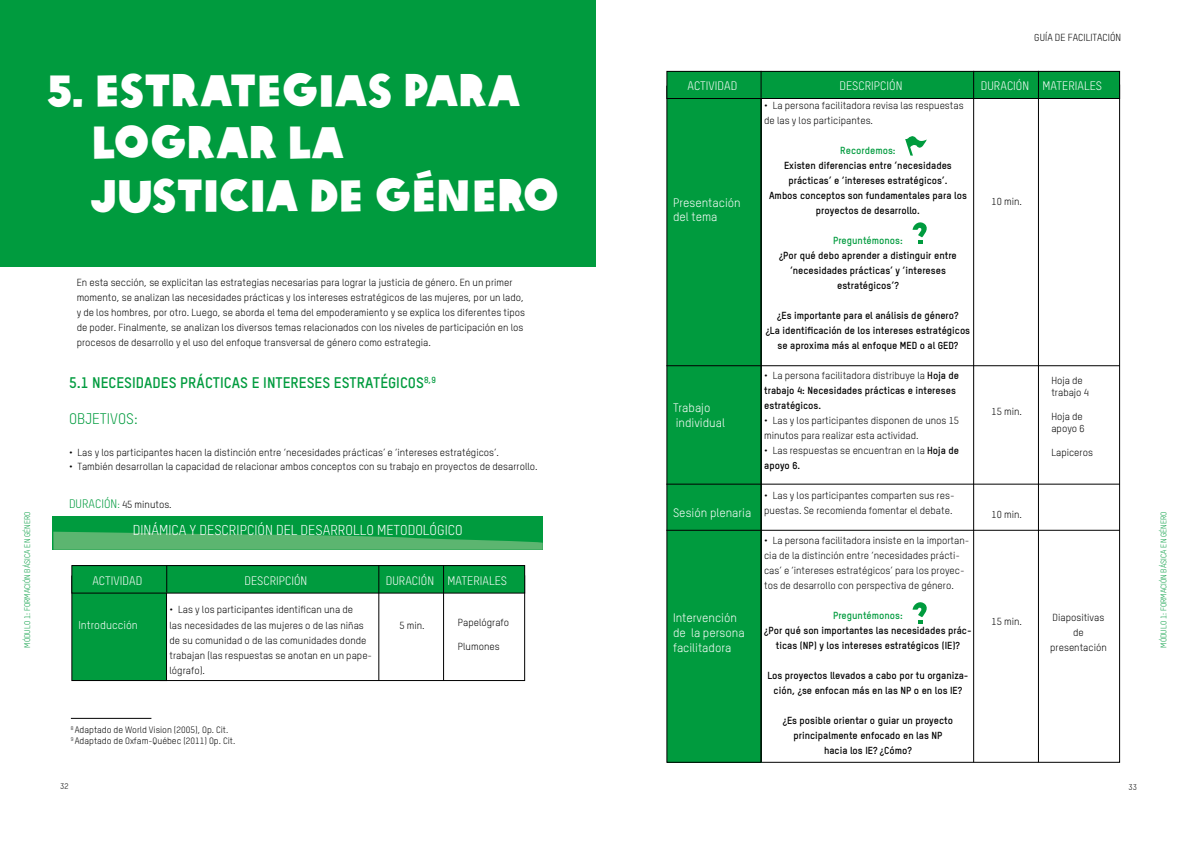
<style>
.page{position:relative;width:1191px;height:842px;background:#fff}
.page>*{position:absolute;margin:0;border:0;box-sizing:border-box;transform-origin:0 0}
.t1{font:44px/52.8px "Oxfam Global Headline";color:#fff}
.t2{font:700 15px "Oxfam TSTARPRO";color:#009b3e}
.t3{font:15px "Oxfam TSTARPRO";color:#009b3e}
.t4{font:14px "Oxfam TSTARPRO";color:#fff}
.t5{font:12px/15px "Oxfam TSTARPRO";color:#fff}
.t6{font:11px "Oxfam TSTARPRO";color:#fff}
.t7{font:10px/15px "Oxfam TSTARPRO";color:#000}
.t8{font:700 10px/15px "Oxfam TSTARPRO";color:#000;text-align:center}
.t9{font:700 10px "Oxfam TSTARPRO";color:#009b3e}
.t10{font:9px/10.8px "Oxfam TSTARPRO";color:#000}
.t11{font:8px "Oxfam TSTARPRO";color:#009b3e}
.t12{font:8px "Oxfam TSTARPRO";color:#000}
.s1{font-weight:400}
.s2{font-weight:700}
.s3{font-size:12px;color:#009b3e}
.s4{color:#009b3e}
</style>
<div class="page">
<div style="left:0;top:0;width:595px;height:267px;background:#009b3e"></div>
<hr style="left:71px;top:718px;width:80px;height:1px;background:#000">
<div style="left:160px;top:575px;width:365px;height:106px;border:1px solid #000"></div>
<div style="left:72px;top:576px;width:94px;height:104px;background:#009b3e"></div>
<div style="left:71px;top:575px;width:96px;height:106px;border:1px solid #000"></div>
<div style="left:72px;top:566px;width:452px;height:27px;background:#009b3e"></div>
<div style="left:71px;top:565px;width:454px;height:29px;border:1px solid #000"></div>
<div style="left:53px;top:516px;width:490px;height:34px;background:#009b3e"></div>
<svg style="left:53px;top:532px;width:490px;height:18px"></svg>
<svg style="left:166px;top:565px;width:1px;height:27px"></svg>
<hr style="left:378px;top:565px;width:1px;height:115px;background:#000">
<hr style="left:443px;top:565px;width:1px;height:115px;background:#000">
<div style="left:667px;top:86px;width:94px;height:676px;background:#009b3e"></div>
<hr style="left:760px;top:83px;width:1px;height:679px;background:#000">
<hr style="left:666px;top:365px;width:453px;height:1px;background:#000">
<hr style="left:666px;top:484px;width:453px;height:1px;background:#000">
<hr style="left:666px;top:530px;width:453px;height:1px;background:#000">
<div style="left:667px;top:71px;width:452px;height:27px;background:#009b3e"></div>
<div style="left:666px;top:71px;width:454px;height:28px;border:1px solid #000"></div>
<svg style="left:760px;top:71px;width:1px;height:27px"></svg>
<hr style="left:973px;top:71px;width:1px;height:691px;background:#000">
<hr style="left:1038px;top:71px;width:1px;height:691px;background:#000">
<svg style="left:912px;top:222px;width:15px;height:22px"></svg>
<svg style="left:905px;top:136px;width:21px;height:20px"></svg>
<svg style="left:912px;top:602px;width:15px;height:22px"></svg>
<p class="t7" style="left:1034px;top:29px;width:88px">GUÍA DE FACILITACIÓN</p>
<h1 class="t1" style="left:91px;top:59px;width:469px;text-indent:-44px">5. ESTRATEGIAS PARA<br>LOGRAR LA<br>JUSTICIA DE GÉNERO</h1>
<p class="t5" style="left:687px;top:78px;width:51px">ACTIVIDAD</p>
<p class="t5" style="left:839px;top:78px;width:64px">DESCRIPCIÓN</p>
<p class="t5" style="left:981px;top:78px;width:123px">DURACIÓN MATERIALES</p>
<p class="t7" style="left:764px;top:97px;width:201px">• La persona facilitadora revisa las respuestas de las y los participantes.</p>
<p class="t9" style="left:840px;top:143px;width:57px">Recordemos:</p>
<p class="t8" style="left:769px;top:157px;width:199px">Existen diferencias entre ‘necesidades prácticas’ e ‘intereses estratégicos’.<br>Ambos conceptos son fundamentales para los proyectos de desarrollo.</p>
<p class="t9" style="left:833px;top:233px;width:71px">Preguntémonos:</p>
<p class="t8" style="left:779px;top:247px;width:179px">¿Por qué debo aprender a distinguir entre ‘necesidades prácticas’ y ‘intereses estratégicos’?</p>
<p class="t8" style="left:765px;top:307px;width:206px">¿Es importante para el análisis de género?<br>¿La identificación de los intereses estratégicos se aproxima más al enfoque MED o al GED?</p>
<p class="t8" style="left:764px;top:367px;width:196px;text-align:left"><span class="s1">• La persona facilitadora distribuye la</span> Hoja de trabajo 4: Necesidades prácticas e intereses estratégicos.</p>
<p class="t7" style="left:764px;top:412px;width:196px">• Las y los participantes disponen de unos 15 minutos para realizar esta actividad.</p>
<p class="t7" style="left:764px;top:442px;width:196px">• Las respuestas se encuentran en la <span class="s2">Hoja de apoyo 6.</span></p>
<p class="t7" style="left:764px;top:487px;width:192px">• Las y los participantes comparten sus res&shy;puestas. Se recomienda fomentar el debate.</p>
<p class="t7" style="left:764px;top:532px;width:207px">• La persona facilitadora insiste en la importan&shy;cia de la distinción entre ‘necesidades prácti&shy;cas’ e ‘intereses estratégicos’ para los proyec&shy;tos de desarrollo con perspectiva de género.</p>
<p class="t9" style="left:833px;top:608px;width:71px">Preguntémonos:</p>
<p class="t8" style="left:764px;top:622px;width:209px">¿Por qué son importantes las necesidades prác&shy;ticas (NP) y los intereses estratégicos (IE)?</p>
<p class="t8" style="left:767px;top:667px;width:203px">Los proyectos llevados a cabo por tu organiza&shy;ción, ¿se enfocan más en las NP o en los IE?</p>
<p class="t8" style="left:783px;top:712px;width:172px">¿Es posible orientar o guiar un proyecto principalmente enfocado en las NP hacia los IE? ¿Cómo?</p>
<p class="t5" style="left:673px;top:194px;width:69px;line-height:14.4px">Presentación del tema</p>
<p class="t7" style="left:991px;top:193px;width:32px">10 min.</p>
<p class="t7" style="left:77px;top:274px;width:450px">En esta sección, se explicitan las estrategias necesarias para lograr la justicia de género. En un primer momento, se analizan las necesidades prácticas y los intereses estratégicos de las mujeres, por un lado, y de los hombres, por otro. Luego, se aborda el tema del empoderamiento y se explica los diferentes tipos de poder. Finalmente, se analizan los diversos temas relacionados con los niveles de participación en los procesos de desarrollo y el uso del enfoque transversal de género como estrategia.</p>
<h2 class="t2" style="left:69px;top:371px;width:368px">5.1 NECESIDADES PRÁCTICAS E INTERESES ESTRATÉGICOS<sup>8,9</sup></h2>
<h2 class="t3" style="left:69px;top:407px;width:70px">OBJETIVOS:</h2>
<p class="t7" style="left:69px;top:444px;width:431px">• Las y los participantes hacen la distinción entre ‘necesidades prácticas’ e ‘intereses estratégicos’.</p>
<p class="t7" style="left:69px;top:458px;width:470px">• También desarrollan la capacidad de relacionar ambos conceptos con su trabajo en proyectos de desarrollo.</p>
<p class="t7" style="left:69px;top:496px;width:104px"><span class="s3">DURACIÓN</span><span class="s4">:</span> 45 minutos.</p>
<p class="t7" style="left:1051px;top:373px;width:39px;line-height:12px">Hoja de trabajo 4</p>
<p class="t7" style="left:1051px;top:409px;width:35px;line-height:12px">Hoja de apoyo 6</p>
<p class="t7" style="left:1051px;top:444px;width:43px">Lapiceros</p>
<p class="t5" style="left:673px;top:399px;width:53px">Trabajo individual</p>
<p class="t7" style="left:991px;top:403px;width:32px">15 min.</p>
<p class="t5" style="left:673px;top:504px;width:80px">Sesión plenaria</p>
<p class="t7" style="left:991px;top:506px;width:32px">10 min.</p>
<p class="t11" style="left:21px;top:647px;width:138px;rotate:-90deg">MÓDULO 1: FORMACIÓN BÁSICA EN GÉNERO</p>
<p class="t11" style="left:1157px;top:647px;width:138px;rotate:-90deg">MÓDULO 1: FORMACIÓN BÁSICA EN GÉNERO</p>
<h3 class="t4" style="left:133px;top:520px;width:331px">DINÁMICA Y DESCRIPCIÓN DEL DESARROLLO METODOLÓGICO</h3>
<p class="t5" style="left:92px;top:572px;width:51px">ACTIVIDAD</p>
<p class="t5" style="left:244px;top:572px;width:64px">DESCRIPCIÓN</p>
<p class="t5" style="left:386px;top:572px;width:123px">DURACIÓN MATERIALES</p>
<p class="t7" style="left:170px;top:602px;width:204px">• Las y los participantes identifican una de<br>las necesidades de las mujeres o de las niñas de su comunidad o de las comunidades donde trabajan (las respuestas se anotan en un pape&shy;lógrafo).</p>
<p class="t5" style="left:673px;top:609px;width:73px">Intervención de la persona facilitadora</p>
<p class="t7" style="left:1050px;top:609px;width:58px;text-align:center">Diapositivas de presentación</p>
<p class="t7" style="left:991px;top:613px;width:32px">15 min.</p>
<p class="t6" style="left:78px;top:617px;width:61px">Introducción</p>
<p class="t7" style="left:399px;top:617px;width:27px">5 min.</p>
<p class="t7" style="left:458px;top:614px;width:53px">Papelógrafo</p>
<p class="t7" style="left:458px;top:638px;width:43px">Plumones</p>
<p class="t10" style="left:71px;top:724px;width:166px"><sup>8</sup> Adaptado de World Vision (2005), Op. Cit.<br><sup>9</sup> Adaptado de Oxfam-Québec (2011) Op. Cit.</p>
<p class="t12" style="left:60px;top:780px;width:10px">32</p>
<p class="t12" style="left:1128px;top:781px;width:10px">33</p>
</div>
